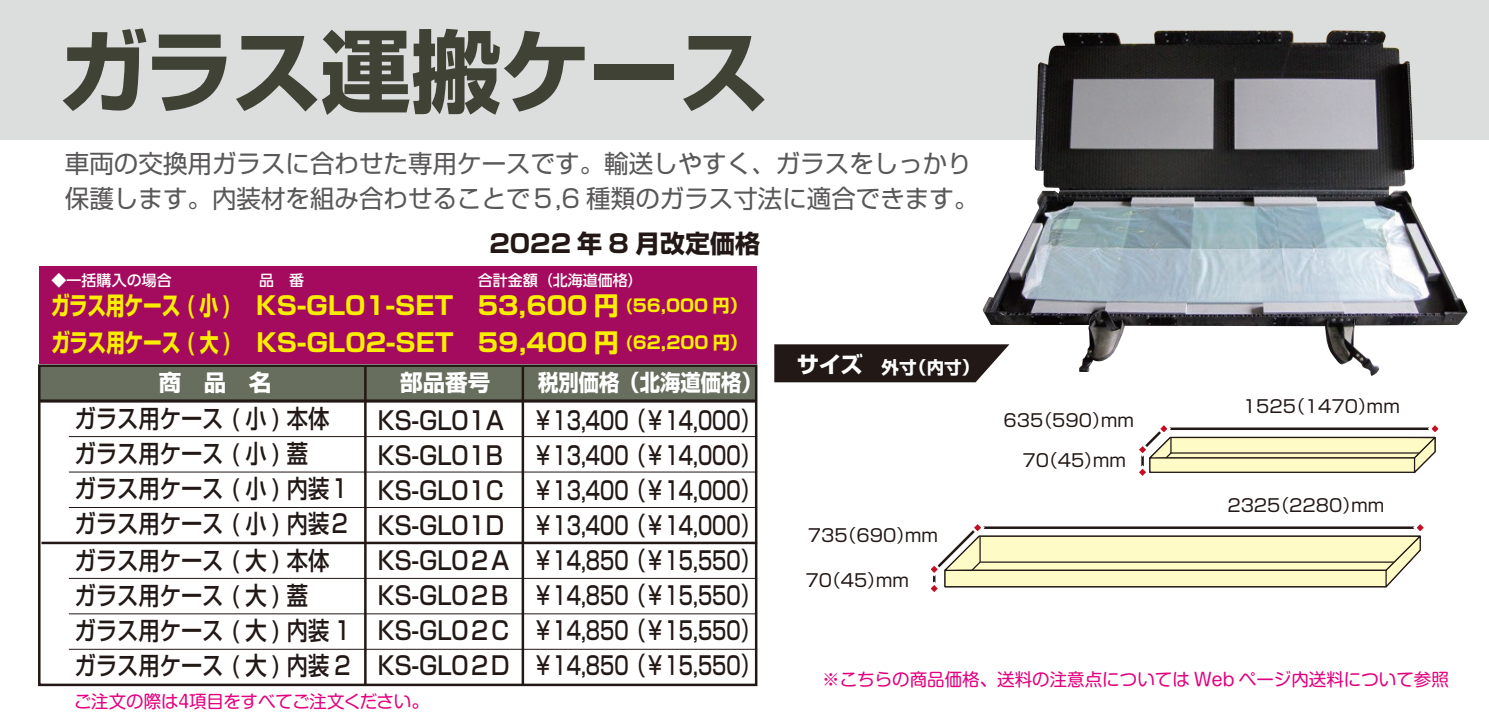
<style>
.page{position:relative;width:1489px;height:720px;background:#fff}
.page>*{position:absolute;margin:0;border:0;box-sizing:border-box;transform-origin:0 0}
.t1{font:700 90px "Shin Go Pr 6 N";letter-spacing:-.01em;color:#3f4234}
.t2{font:500 25px/35px "Shin Go Pr 6 N";color:#221815;text-align:justify;scale:.75 1}
.t3{font:500 25px/35px "Shin Go Pr 6 N";color:#221815;scale:.85 1}
.t4{font:25px/35px "Shin Go Pr 6 N";color:#595757}
.t5{font:500 25px/35px "Shin Go Pr 6 N";color:#221815;scale:.9 1}
.t6{font:700 25px "Shin Go Pr 6 N";color:#faee00;scale:.75 1}
.t7{font:700 25px "Shin Go Pr 6 N";color:#faee00}
.t8{font:700 25px "Shin Go Pr 6 N";color:#231815}
.t9{font:700 22.5px "Shin Go Pr 6 N";color:#fff;scale:.9 1}
.t10{font:700 22.5px "Shin Go Pr 6 N";color:#fff}
.t11{font:17.5px "Shin Go Pr 6 N";color:#221815}
.t12{font:17.5px "Shin M Go Pr 6 N";color:#e3007f}
.t13{font:17.5px "Shin M Go Pr 6 N";letter-spacing:-.02em;color:#e4007f}
.t14{font:700 17.5px "Shin Go Pr 6 N";color:#fff}
.t15{font:700 17.25px "Shin Go Pr 6 N";color:#faee00}
.t16{font:500 15px "UD Shin Go Pro";color:#fff}
.s1{font-size:25px}
.s2{font-size:17.25px}
.s3{font-size:22.5px}
</style>
<div class="page">
<div style="left:39px;top:266px;width:718px;height:98px;background:#a40b5e"></div>
<div style="left:0;top:0;width:1488px;height:139px;background:#dcdddd"></div>
<img style="left:982px;top:30px;width:485px;height:346px">
<div style="left:39px;top:365px;width:717px;height:36px;background:#676e5d"></div>
<div style="left:38px;top:364px;width:719px;height:322px;border:2px solid #221815"></div>
<hr style="left:521px;top:365px;width:3px;height:319px;background:#221815">
<hr style="left:40px;top:399px;width:716px;height:3px;background:#221815">
<hr style="left:41px;top:541px;width:716px;height:3px;background:#221815">
<hr style="left:364px;top:365px;width:2px;height:319px;background:#221815">
<hr style="left:69px;top:436px;width:688px;height:1px;background:#221815">
<hr style="left:69px;top:471px;width:688px;height:1px;background:#221815">
<hr style="left:69px;top:613px;width:688px;height:1px;background:#221815">
<hr style="left:69px;top:648px;width:688px;height:1px;background:#221815">
<hr style="left:69px;top:507px;width:688px;height:1px;background:#221815">
<hr style="left:69px;top:578px;width:688px;height:1px;background:#221815">
<svg style="left:774px;top:344px;width:235px;height:38px;background:#332a27"></svg>
<svg style="left:1139px;top:425px;width:300px;height:51px"></svg>
<svg style="left:931px;top:524px;width:493px;height:68px"></svg>
<h1 class="t1" style="left:59px;top:0;width:711px">ガラス運搬ケース</h1>
<p class="t4" style="left:65px;top:144px;width:915px">車両の交換用ガラスに合わせた専用ケースです。輸送しやすく、ガラスをしっかり保護します。内装材を組み合わせることで５,6 種類のガラス寸法に適合できます。</p>
<p class="t8" style="left:489px;top:223px;width:272px">2022 年 8 月改定価格</p>
<p class="t16" style="left:52px;top:268px;width:122px">◆一括購入の場合</p>
<p class="t16" style="left:259px;top:268px;width:46px">品　番</p>
<p class="t7" style="left:256px;top:286px;width:199px">KS-GL01-SET</p>
<p class="t16" style="left:478px;top:268px;width:166px">合計金額（北海道価格）</p>
<p class="t15" style="left:478px;top:292px;width:271px"><span class="s1">53,600 円</span> (56,000 円）</p>
<p class="t6" style="left:51px;top:322px;width:929px">ガラス用ケース ( 大 ) KS-GL02-SET 59,400 円 <span class="s2">(62,200 円）</span></p>
<p class="t6" style="left:51px;top:286px;width:241px">ガラス用ケース ( 小 )</p>
<p class="t10" style="left:159px;top:364px;width:114px">商　品　名</p>
<p class="t9" style="left:538px;top:364px;width:250px">税別価格（北海道価格）</p>
<p class="t10" style="left:400px;top:364px;width:91px">部品番号</p>
<p class="t5" style="left:378px;top:401px;width:148px">KS-GL01A<br>KS-GL01B<br>KS-GL01C<br>KS-GL01D<br>KS-GL0２A<br>KS-GL0２B<br>KS-GL0２C<br>KS-GL0２D</p>
<p class="t3" style="left:75px;top:399px;width:326px">ガラス用ケース ( 小 ) 本体ガラス用ケース ( 小 ) 蓋<br>ガラス用ケース ( 小 ) 内装１ガラス用ケース ( 小 ) 内装２</p>
<p class="t2" style="left:533px;top:401px;width:302px">￥13,400（￥14,000）￥13,400（￥14,000）￥13,400（￥14,000）￥13,400（￥14,000）</p>
<p class="t3" style="left:75px;top:542px;width:326px">ガラス用ケース ( 大 ) 本体ガラス用ケース ( 大 ) 蓋<br>ガラス用ケース ( 大 ) 内装 1ガラス用ケース ( 大 ) 内装 2</p>
<p class="t2" style="left:533px;top:542px;width:302px">￥14,850（￥15,550）￥14,850（￥15,550）￥14,850（￥15,550）￥14,850（￥15,550）</p>
<p class="t13" style="left:74px;top:687px;width:356px">ご注文の際は４項目をすべてご注文ください。</p>
<p class="t14" style="left:797px;top:353px;width:184px"><span class="s3">サイズ</span> 外寸（内寸）</p>
<p class="t11" style="left:807px;top:521px;width:132px">735（690）ｍm</p>
<p class="t11" style="left:805px;top:565px;width:105px">70（45）ｍm</p>
<p class="t11" style="left:1003px;top:405px;width:132px">635（590）ｍm</p>
<p class="t11" style="left:1022px;top:446px;width:105px">70（45）ｍm</p>
<p class="t11" style="left:1242px;top:392px;width:158px">1525（1470）ｍm</p>
<p class="t11" style="left:1227px;top:490px;width:158px">2325（2280）ｍm</p>
<p class="t12" style="left:822px;top:665px;width:628px">※こちらの商品価格、送料の注意点については Web ページ内送料について参照</p>
</div>
